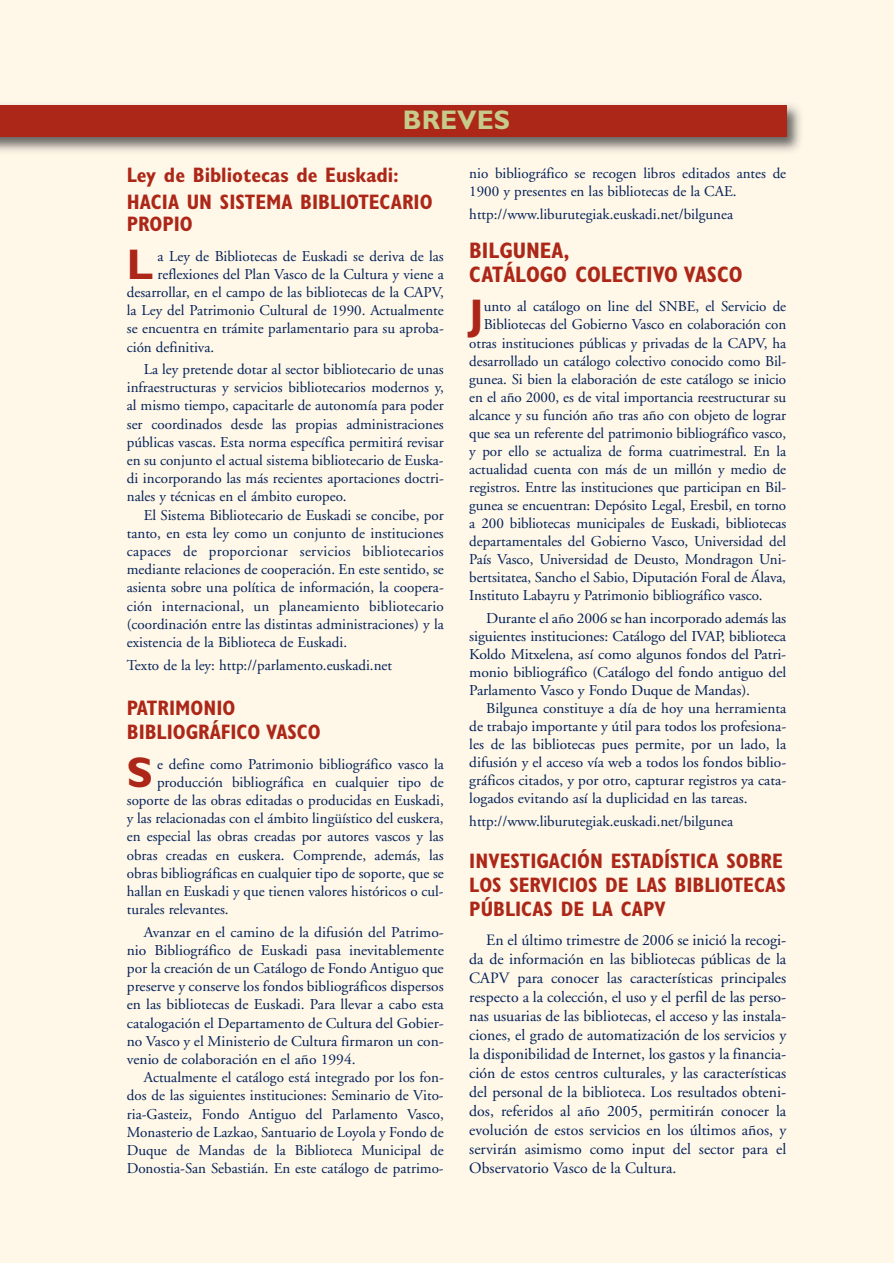
<style>
.page{position:relative;width:896px;height:1263px;background:#fff}
.page>*{position:absolute;margin:0;border:0;box-sizing:border-box;transform-origin:0 0}
.t1{font:700 43.05px "Gill Sans";color:#ac2718}
.t2{font:700 27px "Gill Sans";color:#c6cb8b}
.t3{font:700 condensed 22.5px/23.9px "Gill Sans";color:#ac2718}
.t4{font:700 condensed 21px/24px "Gill Sans";color:#ac2718}
.t5{font:15.75px/18.9px "Adobe Garamond";color:#002058;text-align:justify}
.t6{font:15px/18.1px "Adobe Garamond";color:#002058;text-align:justify}
.t7{font:15px/18px "Adobe Garamond";color:#002058;text-align:justify;scale:1.04 1}
</style>
<div class="page">
<div style="left:0;top:0;width:893px;height:1263px;background:#fff7e7"></div>
<img style="left:0;top:104px;width:801px;height:48px">
<div style="left:0;top:105px;width:786px;height:32px;background:#ac2718"></div>
<h2 class="t2" style="left:403px;top:111px;width:109px">BREVES</h2>
<h3 class="t4" style="left:127px;top:163px;width:307px;line-height:27px">Ley de Bibliotecas de Euskadi:<br>HACIA UN SISTEMA BIBLIOTECARIO</h3>
<h3 class="t4" style="left:127px;top:215px;width:67px">PROPIO</h3>
<h1 class="t1" style="left:127px;top:249px;width:28px">L</h1>
<p class="t6" style="left:158px;top:248px;width:288px">a Ley de Bibliotecas de Euskadi se deriva de las</p>
<p class="t6" style="left:469px;top:166px;width:318px">nio bibliográfico se recogen libros editados antes de<br>1900 y presentes en las bibliotecas de la CAE.</p>
<p class="t6" style="left:469px;top:206px;width:265px">http://www.liburutegiak.euskadi.net/bilgunea</p>
<h3 class="t3" style="left:469px;top:241px;width:275px">BILGUNEA,<br>CATÁLOGO COLECTIVO VASCO</h3>
<h1 class="t1" style="left:469px;top:300px;width:16px">J</h1>
<p class="t6" style="left:484px;top:299px;width:304px">unto al catálogo on line del SNBE, el Servicio de</p>
<p class="t6" style="left:158px;top:266px;width:288px">reflexiones del Plan Vasco de la Cultura y viene a</p>
<p class="t6" style="left:127px;top:284px;width:318px">desarrollar, en el campo de las bibliotecas de la CAPV,</p>
<p class="t6" style="left:127px;top:303px;width:318px">la Ley del Patrimonio Cultural de 1990. Actualmente</p>
<p class="t6" style="left:127px;top:321px;width:318px">se encuentra en trámite parlamentario para su aproba-</p>
<p class="t6" style="left:127px;top:339px;width:89px">ción definitiva.</p>
<p class="t6" style="left:127px;top:361px;width:318px;text-indent:17px">La ley pretende dotar al sector bibliotecario de unas infraestructuras y servicios bibliotecarios modernos y, al mismo tiempo, capacitarle de autonomía para poder ser coordinados desde las propias administraciones públicas vascas. Esta norma específica permitirá revisar en su conjunto el actual sistema bibliotecario de Euska&shy;di incorporando las más recientes aportaciones doctri&shy;nales y técnicas en el ámbito europeo.</p>
<p class="t6" style="left:127px;top:507px;width:318px;text-indent:17px">El Sistema Bibliotecario de Euskadi se concibe, por tanto, en esta ley como un conjunto de instituciones capaces de proporcionar servicios bibliotecarios mediante relaciones de cooperación. En este sentido, se asienta sobre una política de información, la coopera&shy;ción internacional, un planeamiento bibliotecario (coordinación entre las distintas administraciones) y la existencia de la Biblioteca de Euskadi.</p>
<p class="t6" style="left:127px;top:657px;width:267px">Texto de la ley: http://parlamento.euskadi.net</p>
<h3 class="t4" style="left:127px;top:698px;width:195px">PATRIMONIO<br>BIBLIOGRÁFICO VASCO</h3>
<h1 class="t1" style="left:127px;top:757px;width:27px">S</h1>
<p class="t6" style="left:157px;top:756px;width:288px">e define como Patrimonio bibliográfico vasco la</p>
<p class="t6" style="left:484px;top:317px;width:304px">Bibliotecas del Gobierno Vasco en colaboración con</p>
<p class="t6" style="left:469px;top:335px;width:318px">otras instituciones públicas y privadas de la CAPV, ha</p>
<p class="t6" style="left:469px;top:353px;width:318px">desarrollado un catálogo colectivo conocido como Bil-</p>
<p class="t6" style="left:469px;top:371px;width:318px">gunea. Si bien la elaboración de este catálogo se inicio</p>
<p class="t6" style="left:469px;top:389px;width:318px">en el año 2000, es de vital importancia reestructurar su</p>
<p class="t6" style="left:469px;top:407px;width:318px">alcance y su función año tras año con objeto de lograr</p>
<p class="t6" style="left:469px;top:425px;width:318px">que sea un referente del patrimonio bibliográfico vasco,</p>
<p class="t6" style="left:469px;top:443px;width:318px">y por ello se actualiza de forma cuatrimestral. En la</p>
<p class="t6" style="left:469px;top:461px;width:318px">actualidad cuenta con más de un millón y medio de</p>
<p class="t6" style="left:469px;top:479px;width:318px">registros. Entre las instituciones que participan en Bil-</p>
<p class="t6" style="left:469px;top:498px;width:318px">gunea se encuentran: Depósito Legal, Eresbil, en torno</p>
<p class="t6" style="left:469px;top:516px;width:318px">a 200 bibliotecas municipales de Euskadi, bibliotecas</p>
<p class="t6" style="left:469px;top:534px;width:318px">departamentales del Gobierno Vasco, Universidad del</p>
<p class="t6" style="left:469px;top:552px;width:318px">País Vasco, Universidad de Deusto, Mondragon Uni-</p>
<p class="t6" style="left:469px;top:570px;width:318px">bertsitatea, Sancho el Sabio, Diputación Foral de Álava,</p>
<p class="t6" style="left:469px;top:588px;width:295px">Instituto Labayru y Patrimonio bibliográfico vasco.</p>
<p class="t7" style="left:469px;top:610px;width:306px;text-indent:17px">Durante el año 2006 se han incorporado además las siguientes instituciones: Catálogo del IVAP, biblioteca Koldo Mitxelena, así como algunos fondos del Patri&shy;monio bibliográfico (Catálogo del fondo antiguo del Parlamento Vasco y Fondo Duque de Mandas).</p>
<p class="t6" style="left:469px;top:700px;width:318px;text-indent:17px">Bilgunea constituye a día de hoy una herramienta de trabajo importante y útil para todos los profesiona&shy;les de las bibliotecas pues permite, por un lado, la difusión y el acceso vía web a todos los fondos biblio&shy;gráficos citados, y por otro, capturar registros ya cata&shy;logados evitando así la duplicidad en las tareas.</p>
<p class="t6" style="left:469px;top:813px;width:265px">http://www.liburutegiak.euskadi.net/bilgunea</p>
<h3 class="t4" style="left:469px;top:851px;width:318px">INVESTIGACIÓN ESTADÍSTICA SOBRE<br>LOS SERVICIOS DE LAS BIBLIOTECAS<br>PÚBLICAS DE LA CAPV</h3>
<p class="t5" style="left:469px;top:932px;width:318px;text-indent:17px">En el último trimestre de 2006 se inició la recogi&shy;da de información en las bibliotecas públicas de la CAPV para conocer las características principales respecto a la colección, el uso y el perfil de las perso&shy;nas usuarias de las bibliotecas, el acceso y las instala&shy;ciones, el grado de automatización de los servicios y la disponibilidad de Internet, los gastos y la financia&shy;ción de estos centros culturales, y las características del personal de la biblioteca. Los resultados obteni&shy;dos, referidos al año 2005, permitirán conocer la evolución de estos servicios en los últimos años, y servirán asimismo como input del sector para el Observatorio Vasco de la Cultura.</p>
<p class="t6" style="left:157px;top:774px;width:288px">producción bibliográfica en cualquier tipo de</p>
<p class="t6" style="left:127px;top:792px;width:318px">soporte de las obras editadas o producidas en Euskadi,</p>
<p class="t6" style="left:127px;top:811px;width:318px">y las relacionadas con el ámbito lingüístico del euskera,</p>
<p class="t6" style="left:127px;top:829px;width:318px">en especial las obras creadas por autores vascos y las</p>
<p class="t6" style="left:127px;top:847px;width:318px">obras creadas en euskera. Comprende, además, las</p>
<p class="t6" style="left:127px;top:865px;width:318px">obras bibliográficas en cualquier tipo de soporte, que se</p>
<p class="t6" style="left:127px;top:883px;width:318px">hallan en Euskadi y que tienen valores históricos o cul-</p>
<p class="t6" style="left:127px;top:901px;width:103px">turales relevantes.</p>
<p class="t6" style="left:127px;top:924px;width:318px;text-indent:17px">Avanzar en el camino de la difusión del Patrimo&shy;nio Bibliográfico de Euskadi pasa inevitablemente por la creación de un Catálogo de Fondo Antiguo que preserve y conserve los fondos bibliográficos dispersos en las bibliotecas de Euskadi. Para llevar a cabo esta catalogación el Departamento de Cultura del Gobier&shy;no Vasco y el Ministerio de Cultura firmaron un con&shy;venio de colaboración en el año 1994.</p>
<p class="t6" style="left:127px;top:1069px;width:318px;text-indent:17px">Actualmente el catálogo está integrado por los fon&shy;dos de las siguientes instituciones: Seminario de Vito&shy;ria-Gasteiz, Fondo Antiguo del Parlamento Vasco, Monasterio de Lazkao, Santuario de Loyola y Fondo de Duque de Mandas de la Biblioteca Municipal de Donostia-San Sebastián. En este catálogo de patrimo-</p>
</div>
